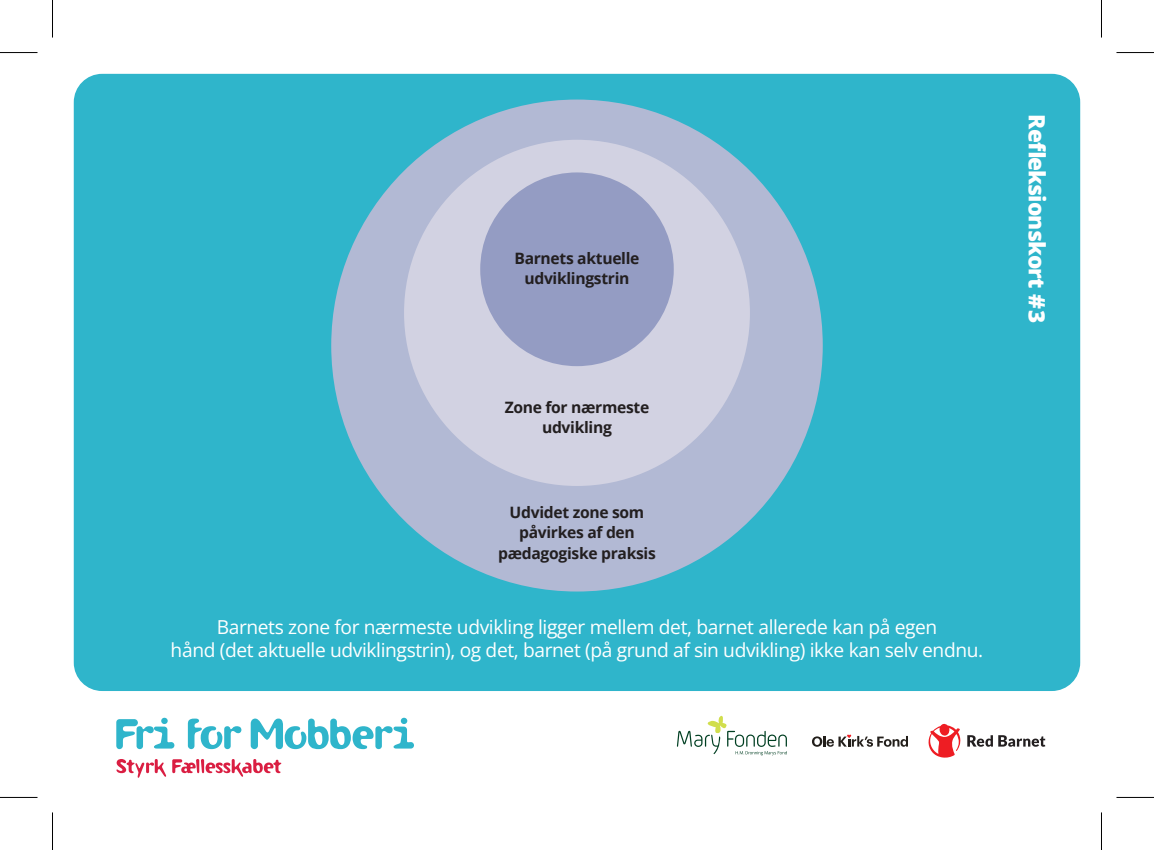
<style>
.page{position:relative;width:1154px;height:850px;background:#fff}
.page>*{position:absolute;margin:0;border:0;box-sizing:border-box;transform-origin:0 0}
.t1{font:800 22.5px "Open Sans";letter-spacing:-.04em;color:#fff}
.t2{font:19.25px/23px "Open Sans";letter-spacing:-.02em;color:#fff;text-align:center}
.t3{font:700 15.75px/20.2px "Open Sans";letter-spacing:-.02em;color:#231f20;text-align:center}
</style>
<div class="page">
<svg style="left:677px;top:715px;width:110px;height:40px"></svg>
<svg style="left:812px;top:734px;width:96px;height:12px"></svg>
<svg style="left:967px;top:735px;width:78px;height:11px"></svg>
<svg style="left:928px;top:723px;width:33px;height:34px"></svg>
<svg style="left:116px;top:717px;width:58px;height:31px"></svg>
<svg style="left:188px;top:718px;width:53px;height:30px"></svg>
<svg style="left:251px;top:717px;width:163px;height:31px"></svg>
<svg style="left:172px;top:759px;width:109px;height:17px"></svg>
<svg style="left:116px;top:759px;width:50px;height:18px"></svg>
<div style="left:74px;top:74px;width:1006px;height:616px;background:#2fb5cb;border-radius:28px"></div>
<div style="left:331px;top:99px;width:492px;height:492px;background:#b2b9d4;border-radius:50%"></div>
<div style="left:404px;top:140px;width:346px;height:345px;background:#d2d2e2;border-radius:50%"></div>
<div style="left:480px;top:172px;width:194px;height:194px;background:#949cc3;border-radius:50%"></div>
<hr style="left:0;top:52px;width:38px;height:1px;background:#000">
<hr style="left:1116px;top:52px;width:38px;height:1px;background:#000">
<hr style="left:0;top:796px;width:38px;height:1px;background:#000">
<hr style="left:1116px;top:796px;width:38px;height:1px;background:#000">
<hr style="left:52px;top:0;width:1px;height:38px;background:#000">
<hr style="left:52px;top:812px;width:1px;height:37px;background:#000">
<hr style="left:1101px;top:0;width:1px;height:38px;background:#000">
<hr style="left:1101px;top:812px;width:1px;height:37px;background:#000">
<p class="t3" style="left:514px;top:249px;width:126px">Barnets aktuelle udviklingstrin</p>
<p class="t3" style="left:505px;top:398px;width:146px">Zone for nærmeste udvikling</p>
<p class="t3" style="left:498px;top:503px;width:159px">Udvidet zone som påvirkes af den pædagogiske praksis</p>
<p class="t2" style="left:171px;top:616px;width:814px">Barnets zone for nærmeste udvikling ligger mellem det, barnet allerede kan på egen<br>hånd (det aktuelle udviklingstrin), og det, barnet (på grund af sin udvikling) ikke kan selv endnu.</p>
<p class="t1" style="left:1054px;top:114px;width:210px;rotate:90deg">Refleksionskort #3</p>
</div>
